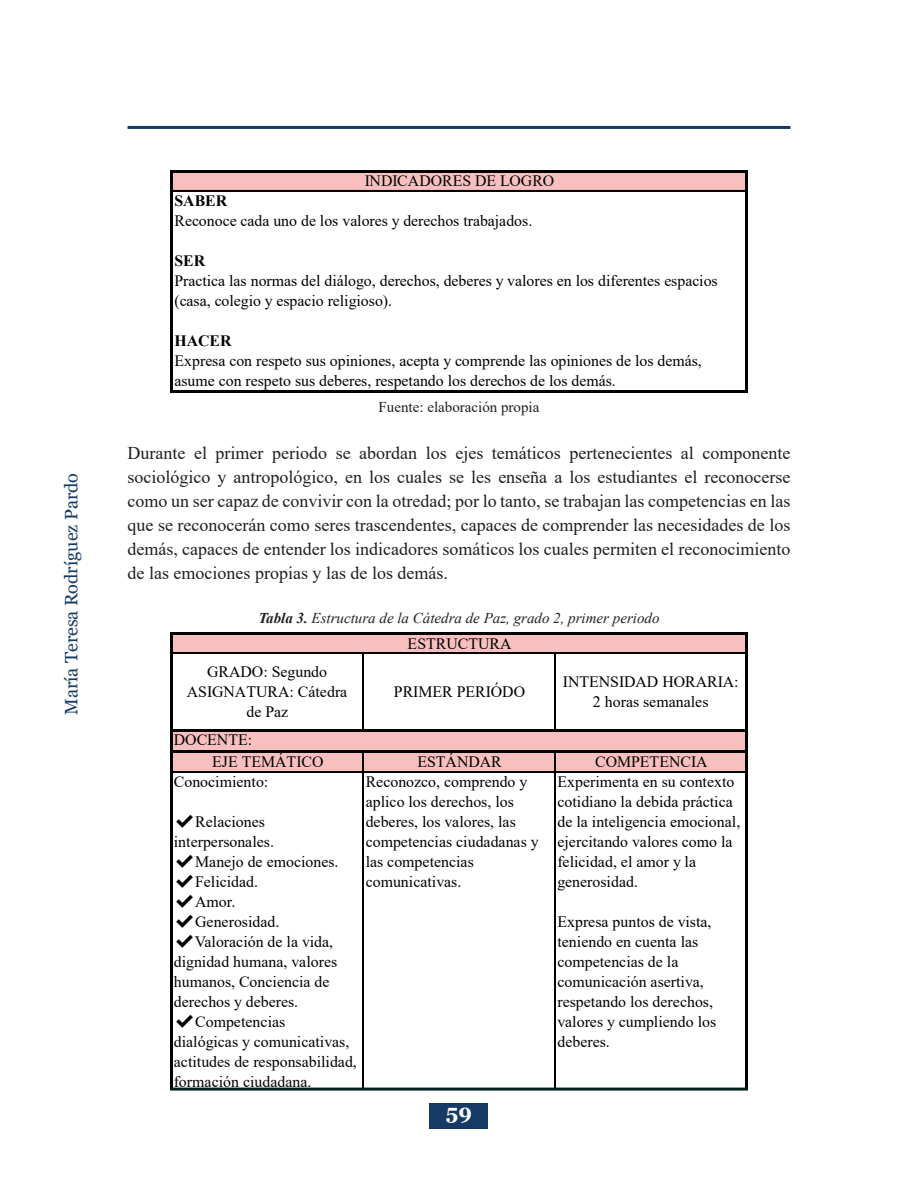
<style>
.page{position:relative;width:918px;height:1188px;background:#fff}
.page>*{position:absolute;margin:0;border:0;box-sizing:border-box;transform-origin:0 0}
.t1{font:700 21px "Georgia";color:#fff}
.t2{font:18px/24px "Times New Roman";color:#231f20;text-align:justify}
.t3{font:18px "Georgia";color:#143a65}
.t4{font:15.9px/20px "Times New Roman";color:#000}
.t5{font:italic 15px "Times New Roman";color:#231f20}
.t6{font:15px "Times New Roman";color:#231f20}
.s1{font-weight:700}
</style>
<div class="page">
<hr style="left:128px;top:126px;width:662px;height:3px;background:#143a65">
<div style="left:172px;top:171px;width:574px;height:20px;background:#f7c0bf"></div>
<hr style="left:170px;top:170px;width:3px;height:222px;background:#000">
<hr style="left:745px;top:170px;width:3px;height:222px;background:#000">
<hr style="left:173px;top:170px;width:575px;height:2px;background:#000">
<hr style="left:173px;top:190px;width:572px;height:2px;background:#000">
<hr style="left:173px;top:390px;width:575px;height:2px;background:#000">
<div style="left:172px;top:634px;width:575px;height:20px;background:#f7c0bf"></div>
<div style="left:172px;top:730px;width:575px;height:42px;background:#f7c0bf"></div>
<hr style="left:362px;top:654px;width:2px;height:75px;background:#000">
<hr style="left:554px;top:654px;width:1px;height:75px;background:#000">
<hr style="left:170px;top:632px;width:3px;height:458px;background:#000">
<hr style="left:745px;top:635px;width:3px;height:455px;background:#000">
<hr style="left:362px;top:753px;width:2px;height:337px;background:#000">
<hr style="left:554px;top:753px;width:1px;height:337px;background:#000">
<hr style="left:173px;top:632px;width:575px;height:3px;background:#000">
<hr style="left:173px;top:653px;width:572px;height:1px;background:#000">
<hr style="left:173px;top:729px;width:575px;height:3px;background:#000">
<hr style="left:173px;top:750px;width:575px;height:3px;background:#000">
<hr style="left:173px;top:771px;width:572px;height:1px;background:#000">
<hr style="left:170px;top:1088px;width:578px;height:3px;background:#00211c">
<div style="left:430px;top:1103px;width:58px;height:25px;background:#143a65"></div>
<p class="t3" style="left:60px;top:715px;width:244px;rotate:-90deg">María Teresa Rodríguez Pardo</p>
<p class="t4" style="left:365px;top:170px;width:191px">INDICADORES DE LOGRO</p>
<p class="t4" style="left:174px;top:190px;width:359px"><span class="s1">SABER<br></span>Reconoce cada uno de los valores y derechos trabajados.</p>
<p class="t4" style="left:174px;top:250px;width:545px"><span class="s1">SER<br></span>Practica las normas del diálogo, derechos, deberes y valores en los diferentes espacios (casa, colegio y espacio religioso).</p>
<p class="t4" style="left:174px;top:331px;width:529px"><span class="s1">HACER<br></span>Expresa con respeto sus opiniones, acepta y comprende las opiniones de los demás, asume con respeto sus deberes, respetando los derechos de los demás.</p>
<p class="t6" style="left:379px;top:397px;width:162px">Fuente: elaboración propia</p>
<p class="t2" style="left:128px;top:440px;width:664px">Durante el primer periodo se abordan los ejes temáticos pertenecientes al componente sociológico y antropológico, en los cuales se les enseña a los estudiantes el reconocerse como un ser capaz de convivir con la otredad; por lo tanto, se trabajan las competencias en las que se reconocerán como seres trascendentes, capaces de comprender las necesidades de los demás, capaces de entender los indicadores somáticos los cuales permiten el reconocimiento de las emociones propias y las de los demás.</p>
<p class="t5" style="left:258px;top:607px;width:403px"><span class="s1">Tabla 3.</span> Estructura de la Cátedra de Paz, grado 2, primer periodo</p>
<p class="t4" style="left:187px;top:662px;width:162px;text-align:center">GRADO: Segundo<br>ASIGNATURA: Cátedra de Paz</p>
<p class="t4" style="left:174px;top:730px;width:80px">DOCENTE:</p>
<p class="t4" style="left:408px;top:633px;width:105px">ESTRUCTURA</p>
<p class="t4" style="left:394px;top:682px;width:133px">PRIMER PERIÓDO</p>
<p class="t4" style="left:563px;top:671px;width:177px;text-align:center">INTENSIDAD HORARIA:<br>2 horas semanales</p>
<p class="t4" style="left:212px;top:751px;width:113px">EJE TEMÁTICO</p>
<p class="t4" style="left:417px;top:751px;width:86px">ESTÁNDAR</p>
<p class="t4" style="left:595px;top:751px;width:114px">COMPETENCIA</p>
<p class="t4" style="left:174px;top:771px;width:96px">Conocimiento:</p>
<p class="t4" style="left:174px;top:811px;width:102px">✔ Relaciones interpersonales.</p>
<p class="t4" style="left:174px;top:851px;width:166px">✔ Manejo de emociones.</p>
<p class="t4" style="left:174px;top:871px;width:86px">✔ Felicidad.</p>
<p class="t4" style="left:174px;top:891px;width:63px">✔ Amor.</p>
<p class="t4" style="left:174px;top:911px;width:107px">✔ Generosidad.</p>
<p class="t4" style="left:174px;top:931px;width:165px">✔ Valoración de la vida, dignidad humana, valores humanos, Conciencia de derechos y deberes.</p>
<p class="t4" style="left:174px;top:1011px;width:185px">✔ Competencias<br>dialógicas y comunicativas, actitudes de responsabilidad, formación ciudadana.</p>
<p class="t4" style="left:366px;top:771px;width:175px">Reconozco, comprendo y aplico los derechos, los deberes, los valores, las competencias ciudadanas y las competencias comunicativas.</p>
<p class="t4" style="left:557px;top:771px;width:184px">Experimenta en su contexto cotidiano la debida práctica de la inteligencia emocional, ejercitando valores como la felicidad, el amor y la generosidad.</p>
<p class="t4" style="left:557px;top:911px;width:160px">Expresa puntos de vista, teniendo en cuenta las competencias de la comunicación asertiva, respetando los derechos, valores y cumpliendo los deberes.</p>
<p class="t1" style="left:446px;top:1098px;width:28px">59</p>
</div>
